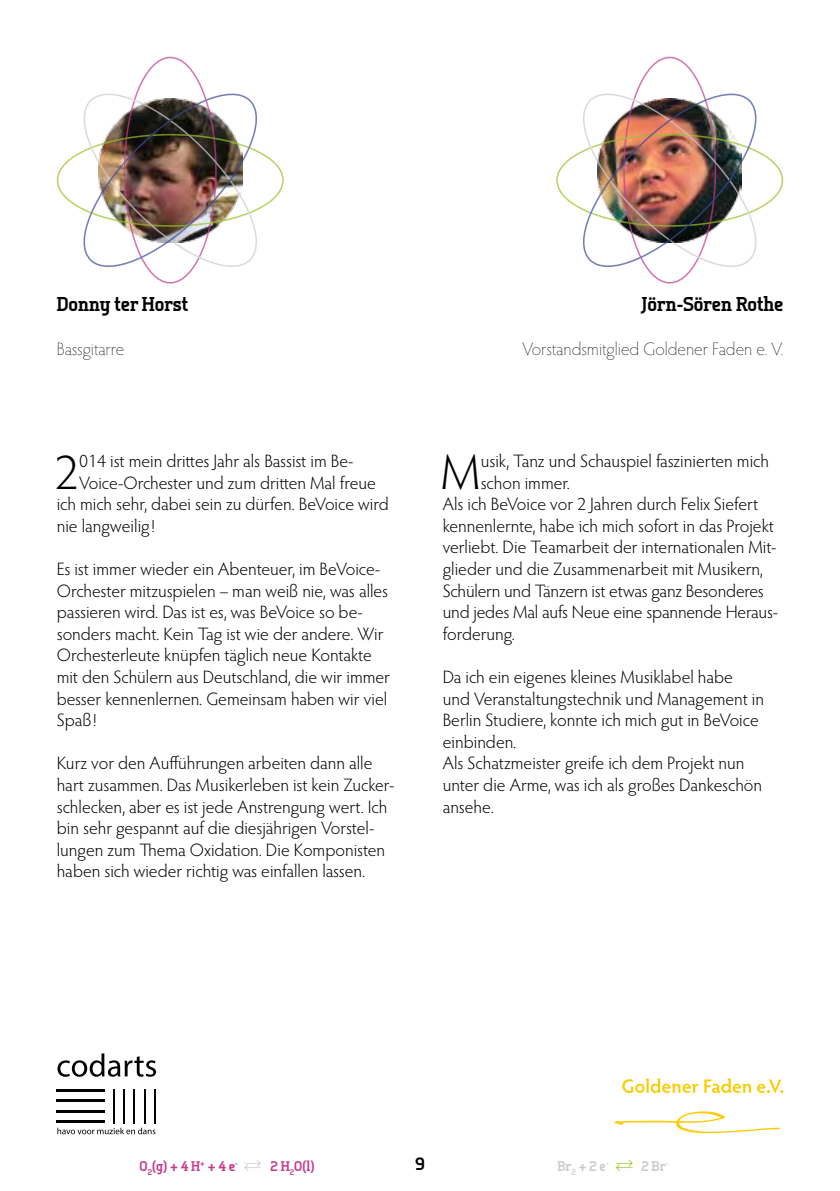
<style>
.page{position:relative;width:840px;height:1191px;background:#fff}
.page>*{position:absolute;margin:0;border:0;box-sizing:border-box;transform-origin:0 0}
.t1{font:300 49.6px "Hypatia Sans Pro";color:#000}
.t2{font:800 20px "Tertre";color:#000}
.t3{font:300 18px/21.6px "Hypatia Sans Pro";color:#000}
.t4{font:200 18px "Hypatia Sans Pro";letter-spacing:-.005em;color:#000}
.t5{font:800 18px "Tertre";color:#000}
.t6{font:800 14px "Tertre";color:#c43d8f}
.t7{font:800 14px "Tertre";color:#ccccce}
</style>
<div class="page">
<svg style="left:244px;top:1160px;width:17px;height:11px"></svg>
<svg style="left:616px;top:1160px;width:16px;height:11px"></svg>
<svg style="left:57px;top:1053px;width:99px;height:23px"></svg>
<hr style="left:57px;top:1089px;width:48px;height:2px;background:#010202">
<hr style="left:57px;top:1099px;width:48px;height:3px;background:#010202">
<hr style="left:57px;top:1110px;width:48px;height:2px;background:#010202">
<hr style="left:57px;top:1120px;width:48px;height:3px;background:#010202">
<hr style="left:113px;top:1089px;width:1px;height:34px;background:#010202">
<hr style="left:133px;top:1089px;width:2px;height:34px;background:#010202">
<hr style="left:123px;top:1089px;width:2px;height:34px;background:#010202">
<hr style="left:144px;top:1089px;width:1px;height:34px;background:#010202">
<hr style="left:154px;top:1089px;width:2px;height:34px;background:#010202">
<svg style="left:57px;top:1127px;width:98px;height:7px"></svg>
<svg style="left:622px;top:1078px;width:76px;height:15px"></svg>
<svg style="left:704px;top:1078px;width:46px;height:15px"></svg>
<svg style="left:757px;top:1079px;width:25px;height:14px"></svg>
<svg style="left:614px;top:1111px;width:167px;height:23px"></svg>
<img style="left:569px;top:83px;width:200px;height:195px">
<img style="left:70px;top:83px;width:200px;height:195px">
<p class="t2" style="left:57px;top:292px;width:133px">Donny ter Horst</p>
<p class="t4" style="left:57px;top:337px;width:69px">Bassgitarre</p>
<h1 class="t1" style="left:54px;top:439px;width:26px">2</h1>
<p class="t3" style="left:79px;top:449px;width:276px">014 ist mein drittes Jahr als Bassist im Be-</p>
<p class="t3" style="left:79px;top:471px;width:298px">Voice-Orchester und zum dritten Mal freue</p>
<p class="t3" style="left:57px;top:493px;width:333px">ich mich sehr, dabei sein zu dürfen. BeVoice wird</p>
<p class="t3" style="left:57px;top:514px;width:100px">nie langweilig!</p>
<p class="t3" style="left:57px;top:557px;width:334px">Es ist immer wieder ein Abenteuer, im BeVoice-Orchester mitzuspielen – man weiß nie, was alles passieren wird. Das ist es, was BeVoice so be&shy;sonders macht. Kein Tag ist wie der andere. Wir Orchesterleute knüpfen täglich neue Kontakte mit den Schülern aus Deutschland, die wir immer besser kennenlernen. Gemeinsam haben wir viel Spaß!</p>
<p class="t3" style="left:57px;top:752px;width:339px">Kurz vor den Aufführungen arbeiten dann alle hart zusammen. Das Musikerleben ist kein Zucker&shy;schlecken, aber es ist jede Anstrengung wert. Ich bin sehr gespannt auf die diesjährigen Vorstel&shy;lungen zum Thema Oxidation. Die Komponisten haben sich wieder richtig was einfallen lassen.</p>
<p class="t2" style="left:641px;top:292px;width:143px">Jörn-Sören Rothe</p>
<p class="t4" style="left:522px;top:337px;width:262px">Vorstandsmitglied Goldener Faden e. V.</p>
<h1 class="t1" style="left:440px;top:439px;width:41px">M</h1>
<p class="t3" style="left:480px;top:449px;width:289px">usik, Tanz und Schauspiel faszinierten mich</p>
<p class="t3" style="left:480px;top:471px;width:91px">schon immer.</p>
<p class="t3" style="left:442px;top:493px;width:317px">Als ich BeVoice vor 2 Jahren durch Felix Siefert</p>
<p class="t3" style="left:442px;top:514px;width:332px">kennenlernte, habe ich mich sofort in das Projekt</p>
<p class="t3" style="left:442px;top:536px;width:335px">verliebt. Die Teamarbeit der internationalen Mit-</p>
<p class="t3" style="left:442px;top:557px;width:322px">glieder und die Zusammenarbeit mit Musikern,</p>
<p class="t3" style="left:442px;top:579px;width:322px">Schülern und Tänzern ist etwas ganz Besonderes</p>
<p class="t3" style="left:442px;top:601px;width:336px">und jedes Mal aufs Neue eine spannende Heraus-</p>
<p class="t3" style="left:442px;top:622px;width:74px">forderung.</p>
<p class="t3" style="left:442px;top:665px;width:322px">Da ich ein eigenes kleines Musiklabel habe und Veranstaltungstechnik und Management in Berlin Studiere, konnte ich mich gut in BeVoice einbinden.<br>Als Schatzmeister greife ich dem Projekt nun unter die Arme, was ich als großes Dankeschön ansehe.</p>
<p class="t6" style="left:139px;top:1157px;width:100px">O<sub>2</sub>(g) + 4 H<sup>+</sup> + 4 e<sup>-</sup></p>
<p class="t5" style="left:415px;top:1152px;width:11px">9</p>
<p class="t6" style="left:270px;top:1157px;width:45px">2 H<sub>2</sub>O(l)</p>
<p class="t7" style="left:557px;top:1157px;width:53px">Br<sub>2</sub> + 2 e<sup>-</sup></p>
<p class="t7" style="left:641px;top:1157px;width:29px">2 Br<sup>-</sup></p>
</div>
